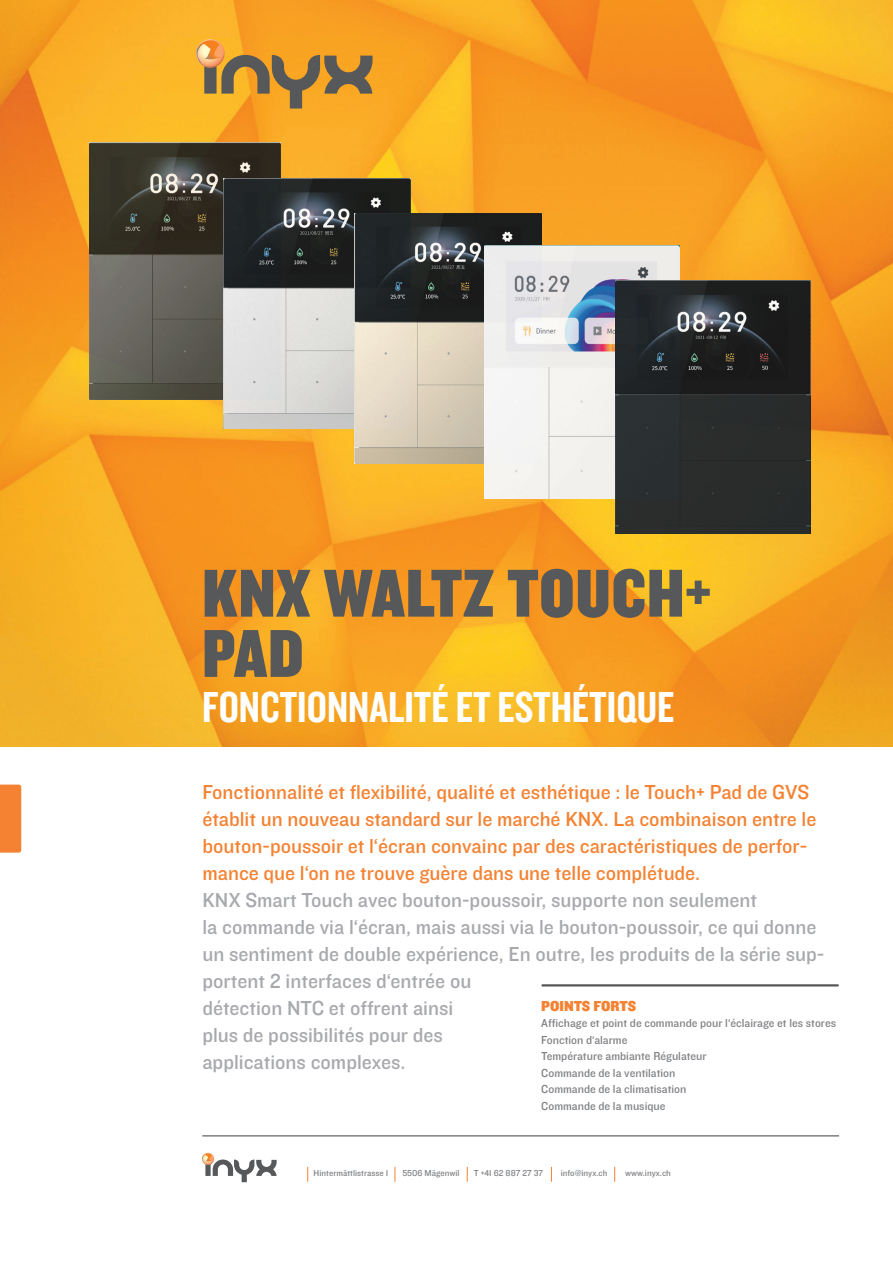
<style>
.page{position:relative;width:893px;height:1263px;background:#fff}
.page>*{position:absolute;margin:0;border:0;box-sizing:border-box;transform-origin:0 0}
.t1{font:70.35px/60.3px "Knockout HTF70 Full Welterwt";letter-spacing:.01em;color:#57585a}
.t2{font:45px "Knockout HTF49 Liteweight";color:#fff}
.t3{font:21px/27px "Knockout HTF31 Junior Middlewt";color:#a8a9ad}
.t4{font:21px/27px "Knockout HTF31 Junior Middlewt";color:#f48232}
.t5{font:15px "Knockout HTF71 Full Middlewt";color:#f48232}
.t6{font:12px/16.5px "Knockout HTF31 Junior Middlewt";color:#808285}
.t7{font:9px "Knockout HTF31 Junior Middlewt";color:#808285}
</style>
<div class="page">
<img style="left:0;top:0;width:893px;height:746px">
<svg style="left:196px;top:40px;width:177px;height:69px;background:#c89138"></svg>
<svg style="left:0;top:784px;width:21px;height:69px"></svg>
<hr style="left:542px;top:984px;width:296px;height:2px;background:#57585a">
<hr style="left:203px;top:1136px;width:636px;height:1px;background:#3e3e3f">
<svg style="left:307px;top:1167px;width:1px;height:14px"></svg>
<svg style="left:395px;top:1167px;width:1px;height:14px"></svg>
<svg style="left:467px;top:1167px;width:1px;height:14px"></svg>
<svg style="left:551px;top:1167px;width:1px;height:14px"></svg>
<svg style="left:614px;top:1167px;width:1px;height:14px"></svg>
<svg style="left:202px;top:1153px;width:75px;height:29px"></svg>
<img style="left:89px;top:142px;width:192px;height:258px">
<img style="left:224px;top:179px;width:187px;height:250px">
<img style="left:355px;top:213px;width:187px;height:251px">
<img style="left:485px;top:246px;width:195px;height:253px">
<img style="left:616px;top:281px;width:194px;height:253px">
<h1 class="t1" style="left:202px;top:565px;width:510px">KNX WALTZ TOUCH+<br>PAD</h1>
<h2 class="t2" style="left:202px;top:684px;width:474px">FONCTIONNALITÉ ET ESTHÉTIQUE</h2>
<p class="t4" style="left:202px;top:779px;width:615px">Fonctionnalité et flexibilité, qualité et esthétique : le Touch+ Pad de GVS établit un nouveau standard sur le marché KNX. La combinaison entre le bouton-poussoir et l‘écran convainc par des caractéristiques de perfor&shy;mance que l‘on ne trouve guère dans une telle complétude.</p>
<p class="t3" style="left:202px;top:887px;width:623px">KNX Smart Touch avec bouton-poussoir, supporte non seulement<br>la commande via l‘écran, mais aussi via le bouton-poussoir, ce qui donne un sentiment de double expérience, En outre, les produits de la série sup&shy;portent 2 interfaces d‘entrée ou<br>détection NTC et offrent ainsi<br>plus de possibilités pour des<br>applications complexes.</p>
<p class="t5" style="left:541px;top:998px;width:97px">POINTS FORTS</p>
<p class="t6" style="left:541px;top:1015px;width:296px">Affichage et point de commande pour l‘éclairage et les stores<br>Fonction d‘alarme<br>Température ambiante Régulateur<br>Commande de la ventilation<br>Commande de la climatisation<br>Commande de la musique</p>
<p class="t7" style="left:314px;top:1168px;width:76px">Hintermättlistrasse 1</p>
<p class="t7" style="left:402px;top:1168px;width:59px">5506 Mägenwil</p>
<p class="t7" style="left:474px;top:1168px;width:71px">T +41 62 887 27 37</p>
<p class="t7" style="left:561px;top:1168px;width:48px">info@inyx.ch</p>
<p class="t7" style="left:625px;top:1168px;width:47px">www.inyx.ch</p>
</div>
